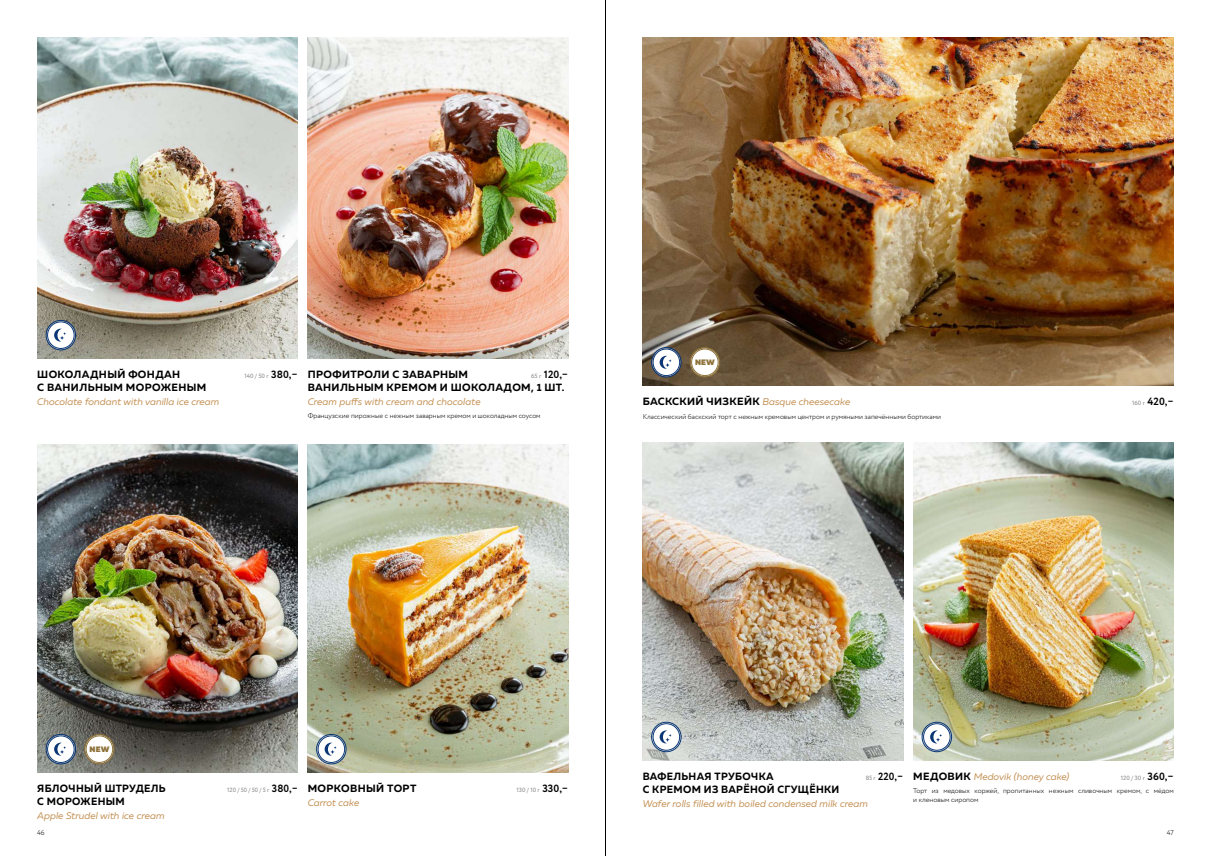
<style>
.page{position:relative;width:1211px;height:856px;background:#fff}
.page>*{position:absolute;margin:0;border:0;box-sizing:border-box;transform-origin:0 0}
.t1{font:700 10.5px "Muller";letter-spacing:.035em;color:#000}
.t2{font:700 10.5px "Circe";color:#000}
.t3{font:italic 9.62px "Muller";color:#c38f52}
.t4{font:900 7.88px "Muller";letter-spacing:.01em;color:#8d7138}
.t5{font:300 7px/8.4px "Circe";color:#000}
.t6{font:6.12px "Circe";color:#808285}
.s1{font-weight:700;font-size:10.5px;color:#000}
.s2{font-weight:400;font-size:6.12px;color:#808285}
.s3{font-weight:700;font-style:normal;font-size:10.5px;color:#000}
</style>
<div class="page">
<img style="left:308px;top:444px;width:260px;height:329px">
<img style="left:37px;top:444px;width:261px;height:329px">
<img style="left:37px;top:37px;width:261px;height:322px">
<svg style="left:47px;top:321px;width:28px;height:28px"></svg>
<div style="left:46px;top:320px;width:30px;height:30px;border:1px solid #0a3675;border-radius:50%"></div>
<div style="left:47px;top:322px;width:27px;height:26px;border:1px solid #0a3675;border-radius:50%"></div>
<div style="left:53px;top:328px;width:15px;height:14px;background:#fff;border-radius:7px"></div>
<svg style="left:54px;top:329px;width:12px;height:13px"></svg>
<svg style="left:47px;top:735px;width:28px;height:28px"></svg>
<div style="left:46px;top:734px;width:30px;height:30px;border:1px solid #0a3675;border-radius:50%"></div>
<div style="left:47px;top:736px;width:27px;height:26px;border:1px solid #0a3675;border-radius:50%"></div>
<div style="left:53px;top:741px;width:15px;height:15px;background:#fff;border-radius:7px"></div>
<svg style="left:54px;top:742px;width:12px;height:13px"></svg>
<svg style="left:317px;top:735px;width:28px;height:28px"></svg>
<div style="left:316px;top:734px;width:30px;height:30px;border:1px solid #0a3675;border-radius:50%"></div>
<div style="left:318px;top:736px;width:27px;height:26px;border:1px solid #0a3675;border-radius:50%"></div>
<svg style="left:323px;top:741px;width:15px;height:15px"></svg>
<svg style="left:324px;top:742px;width:13px;height:13px"></svg>
<div style="left:85px;top:735px;width:28px;height:28px;background:#fff;border-radius:50%"></div>
<div style="left:84px;top:734px;width:30px;height:30px;border:1px solid #8d7138;border-radius:50%"></div>
<div style="left:86px;top:736px;width:27px;height:26px;border:1px solid #8d7138;border-radius:50%"></div>
<img style="left:308px;top:37px;width:260px;height:322px">
<img style="left:913px;top:442px;width:260px;height:318px">
<img style="left:642px;top:442px;width:261px;height:318px">
<img style="left:642px;top:37px;width:531px;height:349px">
<svg style="left:652px;top:348px;width:28px;height:28px"></svg>
<div style="left:651px;top:347px;width:30px;height:30px;border:1px solid #0a3675;border-radius:50%"></div>
<div style="left:653px;top:349px;width:26px;height:27px;border:1px solid #0a3675;border-radius:50%"></div>
<div style="left:658px;top:355px;width:15px;height:15px;background:#fff;border-radius:7px"></div>
<svg style="left:659px;top:356px;width:12px;height:13px"></svg>
<svg style="left:652px;top:723px;width:28px;height:28px"></svg>
<div style="left:651px;top:722px;width:30px;height:30px;border:1px solid #0a3675;border-radius:50%"></div>
<div style="left:653px;top:723px;width:26px;height:27px;border:1px solid #0a3675;border-radius:50%"></div>
<div style="left:658px;top:729px;width:15px;height:15px;background:#fff;border-radius:7px"></div>
<svg style="left:659px;top:730px;width:12px;height:13px"></svg>
<svg style="left:922px;top:723px;width:28px;height:28px"></svg>
<div style="left:922px;top:722px;width:29px;height:30px;border:1px solid #0a3675;border-radius:50%"></div>
<div style="left:923px;top:723px;width:27px;height:27px;border:1px solid #0a3675;border-radius:50%"></div>
<div style="left:929px;top:729px;width:15px;height:15px;background:#fff;border-radius:7px"></div>
<svg style="left:930px;top:730px;width:12px;height:13px"></svg>
<div style="left:691px;top:348px;width:28px;height:28px;background:#fff;border-radius:50%"></div>
<div style="left:690px;top:347px;width:29px;height:30px;border:1px solid #8d7138;border-radius:50%"></div>
<div style="left:691px;top:349px;width:27px;height:27px;border:1px solid #8d7138;border-radius:50%"></div>
<hr style="left:605px;top:0;width:1px;height:856px;background:#000">
<h1 class="t1" style="left:37px;top:368px;width:145px">ШОКОЛАДНЫЙ ФОНДАН</h1>
<p class="t6" style="left:244px;top:372px;width:55px">140 / 50 г <span class="s1">380,–</span></p>
<h1 class="t1" style="left:37px;top:381px;width:171px">С ВАНИЛЬНЫМ МОРОЖЕНЫМ</h1>
<h2 class="t3" style="left:37px;top:396px;width:184px">Chocolate fondant with vanilla ice cream</h2>
<h1 class="t1" style="left:308px;top:368px;width:162px">ПРОФИТРОЛИ С ЗАВАРНЫМ</h1>
<h1 class="t2" style="left:531px;top:368px;width:39px"><span class="s2">65 г</span> 120,–</h1>
<h1 class="t1" style="left:308px;top:381px;width:258px">ВАНИЛЬНЫМ КРЕМОМ И ШОКОЛАДОМ, 1 ШТ.</h1>
<h2 class="t3" style="left:308px;top:396px;width:174px">Cream puffs with cream and chocolate</h2>
<p class="t5" style="left:308px;top:412px;width:234px">Французские пирожные с нежным заварным кремом и шоколадным соусом</p>
<p class="t4" style="left:695px;top:357px;width:21px">NEW</p>
<h2 class="t3" style="left:642px;top:396px;width:209px"><span class="s3">БАСКСКИЙ ЧИЗКЕЙК</span> Basque cheesecake</h2>
<h1 class="t2" style="left:1132px;top:395px;width:43px"><span class="s2">160 г</span> 420,–</h1>
<p class="t5" style="left:642px;top:412px;width:300px">Классический баскский торт с нежным кремовым центром и румяными запечёнными бортиками</p>
<p class="t4" style="left:90px;top:744px;width:21px">NEW</p>
<h1 class="t1" style="left:37px;top:782px;width:130px">ЯБЛОЧНЫЙ ШТРУДЕЛЬ</h1>
<p class="t6" style="left:227px;top:786px;width:72px">120 / 50 / 50 / 5 г <span class="s1">380,–</span></p>
<h1 class="t1" style="left:37px;top:794px;width:89px">С МОРОЖЕНЫМ</h1>
<h2 class="t3" style="left:37px;top:809px;width:129px">Apple Strudel with ice cream</h2>
<h1 class="t1" style="left:308px;top:782px;width:110px">МОРКОВНЫЙ ТОРТ</h1>
<p class="t6" style="left:516px;top:786px;width:53px">130 / 10 г <span class="s1">330,–</span></p>
<h2 class="t3" style="left:308px;top:797px;width:53px">Carrot cake</h2>
<h1 class="t1" style="left:642px;top:770px;width:132px">ВАФЕЛЬНАЯ ТРУБОЧКА</h1>
<h1 class="t2" style="left:865px;top:769px;width:39px"><span class="s2">85 г</span> 220,–</h1>
<h1 class="t1" style="left:642px;top:782px;width:198px">С КРЕМОМ ИЗ ВАРЁНОЙ СГУЩЁНКИ</h1>
<h2 class="t3" style="left:642px;top:797px;width:227px">Wafer rolls filled with boiled condensed milk cream</h2>
<h2 class="t3" style="left:913px;top:771px;width:158px"><span class="s3">МЕДОВИК</span> Medovik (honey cake)</h2>
<p class="t6" style="left:1120px;top:774px;width:54px">120 / 30 г <span class="s1">360,–</span></p>
<p class="t5" style="left:913px;top:787px;width:262px">Торт из медовых коржей, пропитанных нежным сливочным кремом, с мёдом и кленовым сиропом</p>
<p class="t5" style="left:37px;top:828px;width:9px">46</p>
<p class="t5" style="left:1166px;top:828px;width:9px">47</p>
</div>
